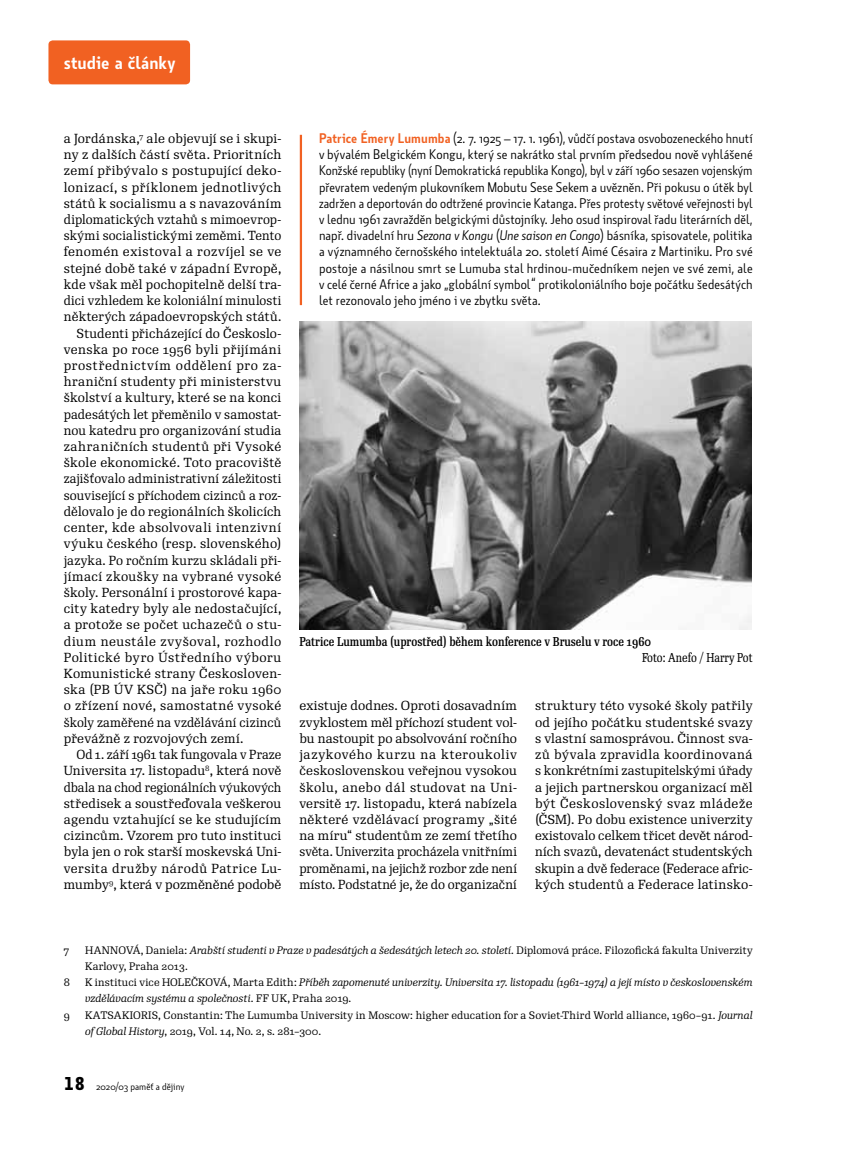
<style>
.page{position:relative;width:859px;height:1149px;background:#fff}
.page>*{position:absolute;margin:0;border:0;box-sizing:border-box;transform-origin:0 0}
.t1{font:600 18px "Botanika Std";letter-spacing:.005em;color:#fff}
.t2{font:13.5px/16.2px "Botanika Std";letter-spacing:.005em;color:#000;text-align:justify}
.t3{font:12.75px/16.2px "Re Public Std";letter-spacing:.025em;color:#000;text-align:justify}
.t4{font:12.75px "Re Public Std";letter-spacing:.005em;color:#000}
.t5{font:12.75px "Re Public Std";letter-spacing:.025em;color:#000;scale:.95 1}
.t6{font:12.75px "Re Public Std";letter-spacing:.025em;color:#000;scale:.96 1}
.t7{font:12.75px "Re Public Std";letter-spacing:-.005em;color:#000;scale:.95 1}
.t8{font:12.75px "Re Public Std";letter-spacing:.005em;color:#000;scale:.95 1}
.t9{font:12.75px "Re Public Std";letter-spacing:.06em;color:#000}
.t10{font:12.75px "Re Public Std";letter-spacing:.05em;color:#000}
.t11{font:12.75px "Re Public Std";letter-spacing:.045em;color:#000}
.t12{font:500 12.45px "Re Public Std Cond";color:#000}
.t13{font:12.45px "Re Public Std Cond";color:#000}
.t14{font:10.5px/16.2px "Re Public Std";letter-spacing:.015em;color:#000}
.t15{font:italic 10.5px/16.2px "Re Public Std";color:#000}
.t16{font:9.75px "Botanika Std";color:#000}
.s1{font-weight:600;color:#f16122}
.s2{font-style:italic}
.s3{font-style:normal}
.s4{font-family:"Botanika Mono";font-weight:700;font-size:18px}
</style>
<div class="page">
<div style="left:48px;top:40px;width:142px;height:44px;background:#f16122;border-radius:4px"></div>
<hr style="left:300px;top:135px;width:2px;height:170px;background:#f16122">
<img style="left:299px;top:321px;width:453px;height:308px">
<h1 class="t1" style="left:64px;top:50px;width:113px">studie a články</h1>
<p class="t3" style="left:64px;top:130px;width:219px">a Jordánska,<sup>7</sup> ale objevují se i skupi-</p>
<p class="t3" style="left:64px;top:147px;width:219px">ny z dalších částí světa. Prioritních</p>
<p class="t3" style="left:64px;top:163px;width:219px">zemí přibývalo s postupující deko-</p>
<p class="t3" style="left:64px;top:179px;width:219px">lonizací, s příklonem jednotlivých</p>
<p class="t3" style="left:64px;top:195px;width:219px">států k socialismu a s navazováním</p>
<p class="t6" style="left:64px;top:211px;width:228px">diplomatických vztahů s mimoevrop-</p>
<p class="t6" style="left:64px;top:227px;width:228px">skými socialistickými zeměmi. Tento</p>
<p class="t3" style="left:64px;top:244px;width:219px">fenomén existoval a rozvíjel se ve</p>
<p class="t3" style="left:64px;top:260px;width:219px">stejné době také v západní Evropě,</p>
<p class="t3" style="left:64px;top:276px;width:219px">kde však měl pochopitelně delší tra-</p>
<p class="t5" style="left:64px;top:292px;width:231px">dici vzhledem ke koloniální minulosti</p>
<p class="t3" style="left:64px;top:309px;width:219px">některých západoevropských států.</p>
<p class="t3" style="left:77px;top:325px;width:206px">Studenti přicházející do Českoslo-</p>
<p class="t3" style="left:64px;top:341px;width:219px">venska po roce 1956 byli přijímáni</p>
<p class="t9" style="left:64px;top:357px;width:219px">prostřednictvím oddělení pro za-</p>
<p class="t3" style="left:64px;top:373px;width:219px">hraniční studenty při ministerstvu</p>
<p class="t3" style="left:64px;top:390px;width:219px">školství a kultury, které se na konci</p>
<p class="t4" style="left:64px;top:406px;width:219px">padesátých let přeměnilo v samostat-</p>
<p class="t3" style="left:64px;top:422px;width:219px">nou katedru pro organizování studia</p>
<p class="t3" style="left:64px;top:438px;width:219px">zahraničních studentů při Vysoké</p>
<p class="t3" style="left:64px;top:454px;width:219px">škole ekonomické. Toto pracoviště</p>
<p class="t5" style="left:64px;top:470px;width:231px">zajišťovalo administrativní záležitosti</p>
<p class="t3" style="left:64px;top:487px;width:219px">související s příchodem cizinců a roz-</p>
<p class="t3" style="left:64px;top:503px;width:219px">dělovalo je do regionálních školicích</p>
<p class="t3" style="left:64px;top:519px;width:219px">center, kde absolvovali intenzivní</p>
<p class="t3" style="left:64px;top:535px;width:219px">výuku českého (resp. slovenského)</p>
<p class="t3" style="left:64px;top:552px;width:219px">jazyka. Po ročním kurzu skládali při-</p>
<p class="t3" style="left:64px;top:568px;width:219px">jímací zkoušky na vybrané vysoké</p>
<p class="t3" style="left:64px;top:584px;width:219px">školy. Personální i prostorové kapa-</p>
<p class="t3" style="left:64px;top:600px;width:219px">city katedry byly ale nedostačující,</p>
<p class="t3" style="left:64px;top:616px;width:219px">a protože se počet uchazečů o stu-</p>
<p class="t10" style="left:64px;top:632px;width:219px">dium neustále zvyšoval, rozhodlo</p>
<p class="t11" style="left:64px;top:649px;width:219px">Politické byro Ústředního výboru</p>
<p class="t3" style="left:64px;top:665px;width:219px">Komunistické strany Českosloven-</p>
<p class="t3" style="left:64px;top:681px;width:219px">ska (PB ÚV KSČ) na jaře roku 1960</p>
<p class="t3" style="left:64px;top:697px;width:219px">o zřízení nové, samostatné vysoké</p>
<p class="t5" style="left:64px;top:713px;width:231px">školy zaměřené na vzdělávání cizinců</p>
<p class="t3" style="left:64px;top:730px;width:181px">převážně z rozvojových zemí.</p>
<p class="t8" style="left:77px;top:746px;width:217px">Od 1. září 1961 tak fungovala v Praze</p>
<p class="t4" style="left:64px;top:762px;width:219px">Universita 17. listopadu<sup>8</sup>, která nově</p>
<p class="t7" style="left:64px;top:778px;width:231px">dbala na chod regionálních výukových</p>
<p class="t3" style="left:64px;top:795px;width:219px">středisek a soustřeďovala veškerou</p>
<p class="t3" style="left:64px;top:811px;width:219px">agendu vztahující se ke studujícím</p>
<p class="t3" style="left:64px;top:827px;width:219px">cizincům. Vzorem pro tuto instituci</p>
<p class="t4" style="left:64px;top:843px;width:219px">byla jen o rok starší moskevská Uni-</p>
<p class="t3" style="left:64px;top:859px;width:219px">versita družby národů Patrice Lu-</p>
<p class="t4" style="left:64px;top:875px;width:219px">mumby<sup>9</sup>, která v pozměněné podobě</p>
<p class="t2" style="left:319px;top:130px;width:435px"><span class="s1">Patrice Émery Lumumba</span> (2. 7. 1925 – 17. 1. 1961), vůdčí postava osvobozeneckého hnutí v bývalém Belgickém Kongu, který se nakrátko stal prvním předsedou nově vyhlášené Konžské republiky (nyní Demokratická republika Kongo), byl v září 1960 sesazen vojenským převratem vedeným plukovníkem Mobutu Sese Sekem a uvězněn. Při pokusu o útěk byl zadržen a deportován do odtržené provincie Katanga. Přes protesty světové veřejnosti byl v lednu 1961 zavražděn belgickými důstojníky. Jeho osud inspiroval řadu literárních děl, např. divadelní hru <span class="s2">Sezona v Kongu</span> (<span class="s2">Une saison en Congo</span>) básníka, spisovatele, politika a významného černošského intelektuála 20. století Aimé Césaira z Martiniku. Pro své postoje a násilnou smrt se Lumuba stal hrdinou-mučedníkem nejen ve své zemi, ale v celé černé Africe a jako „globální symbol“ protikoloniálního boje počátku šedesátých let rezonovalo jeho jméno i ve zbytku světa.</p>
<p class="t12" style="left:299px;top:633px;width:353px">Patrice Lumumba (uprostřed) během konference v Bruselu v roce 1960</p>
<p class="t13" style="left:642px;top:649px;width:112px">Foto: Anefo / Harry Pot</p>
<p class="t3" style="left:299px;top:697px;width:219px">existuje dodnes. Oproti dosavadním zvyklostem měl příchozí student vol&shy;bu nastoupit po absolvování ročního jazykového kurzu na kteroukoliv československou veřejnou vysokou školu, anebo dál studovat na Uni&shy;versitě 17. listopadu, která nabízela některé vzdělávací programy „šité na míru“ studentům ze zemí třetího světa. Univerzita procházela vnitřními proměnami, na jejichž rozbor zde není místo. Podstatné je, že do organizační</p>
<p class="t3" style="left:535px;top:697px;width:219px">struktury této vysoké školy patřily od jejího počátku studentské svazy s vlastní samosprávou. Činnost sva&shy;zů bývala zpravidla koordinovaná s konkrétními zastupitelskými úřady a jejich partnerskou organizací měl být Československý svaz mládeže (ČSM). Po dobu existence univerzity existovalo celkem třicet devět národ&shy;ních svazů, devatenáct studentských skupin a dvě federace (Federace afric&shy;kých studentů a Federace latinsko-</p>
<p class="t14" style="left:64px;top:941px;width:7px">7</p>
<p class="t14" style="left:85px;top:941px;width:669px">HANNOVÁ, Daniela: <span class="s2">Arabští studenti v Praze v padesátých a šedesátých letech 20. století.</span> Diplomová práce. Filozofická fakulta Univerzity<br>Karlovy, Praha 2013.</p>
<p class="t14" style="left:64px;top:974px;width:8px">8</p>
<p class="t15" style="left:85px;top:974px;width:669px"><span class="s3">K instituci vice HOLEČKOVÁ, Marta Edith:</span> Příběh zapomenuté univerzity. Universita 17. listopadu (1961–1974) a její místo v československém vzdělávacím systému a společnosti<span class="s3">. FF UK, Praha 2019.</span></p>
<p class="t14" style="left:64px;top:1006px;width:8px">9</p>
<p class="t14" style="left:85px;top:1006px;width:669px">KATSAKIORIS, Constantin: The Lumumba University in Moscow: higher education for a Soviet-Third World alliance, 1960–91. <span class="s2">Journal of Global History</span>, 2019, Vol. 14, No. 2, s. 281–300.</p>
<p class="t16" style="left:64px;top:1079px;width:122px"><span class="s4">18</span> 2020/03 paměť a dějiny</p>
</div>
